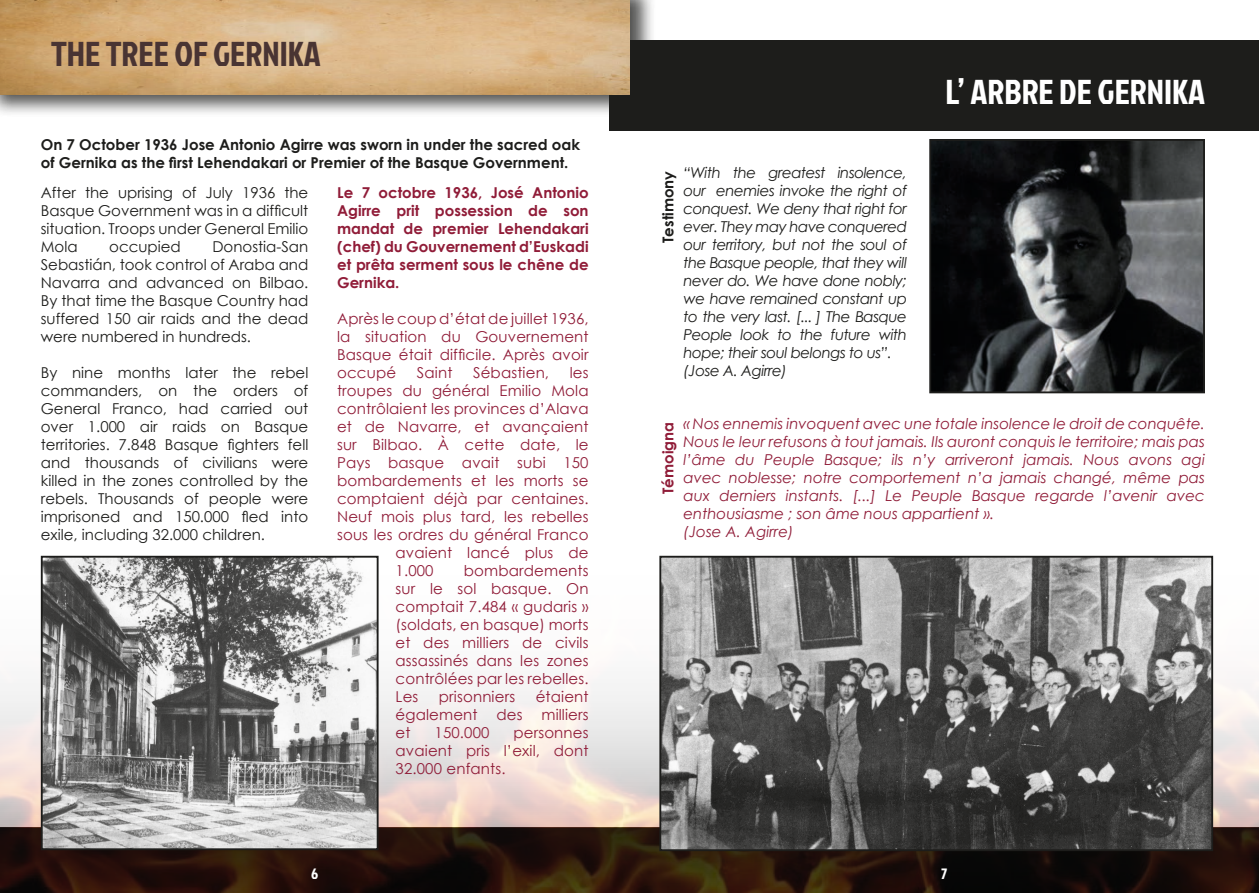
<style>
.page{position:relative;width:1259px;height:893px;background:#fff}
.page>*{position:absolute;margin:0;border:0;box-sizing:border-box;transform-origin:0 0}
.t1{font:34.5px "Jockey One";color:#fff}
.t2{font:34.5px "Jockey One";color:#493433}
.t3{font:15px/18px "Century Gothic";letter-spacing:.01em;color:#901c38;text-align:justify}
.t4{font:15px/18px "Century Gothic";color:#1d1d1b}
.t5{font:italic 15px/18px "Century Gothic";color:#901c38}
.t6{font:italic 15px/18px "Century Gothic";letter-spacing:-.03em;color:#1d1d1b;text-align:justify}
.t7{font:700 15px/18px "Century Gothic";color:#901c38;text-align:justify}
.t8{font:700 15px/18px "Century Gothic";color:#1d1d1b}
.t9{font:15px "Jockey One";color:#fff}
</style>
<div class="page">
<div style="left:609px;top:40px;width:650px;height:90px;background:#1d1d1b"></div>
<div style="left:0;top:0;width:656px;height:118px;background:#1d1d1b;opacity:.75"></div>
<img style="left:0;top:0;width:629px;height:95px">
<img style="left:0;top:393px;width:1259px;height:435px">
<svg style="left:0;top:828px;width:1259px;height:65px;background:#231209"></svg>
<img style="left:44px;top:559px;width:331px;height:288px">
<div style="left:41px;top:556px;width:337px;height:294px;border:2px solid #1d1d1b"></div>
<img style="left:932px;top:142px;width:270px;height:248px">
<div style="left:929px;top:139px;width:276px;height:254px;border:2px solid #1d1d1b"></div>
<img style="left:662px;top:559px;width:548px;height:289px">
<div style="left:659px;top:556px;width:554px;height:295px;border:2px solid #1d1d1b"></div>
<p class="t2" style="left:51px;top:29px;width:271px">THE TREE OF GERNIKA</p>
<p class="t8" style="left:41px;top:135px;width:541px">On 7 October 1936 Jose Antonio Agirre was sworn in under the sacred oak of Gernika as the first Lehendakari or Premier of the Basque Government.</p>
<p class="t4" style="left:41px;top:183px;width:269px">After the uprising of July 1936 the<br>Basque Government was in a difficult</p>
<p class="t4" style="left:41px;top:219px;width:269px">situation. Troops under General Emilio</p>
<p class="t4" style="left:41px;top:237px;width:38px">Mola</p>
<p class="t4" style="left:109px;top:237px;width:73px">occupied</p>
<p class="t7" style="left:337px;top:183px;width:253px">Le 7 octobre 1936, José Antonio Agirre prit possession de son mandat de premier Lehendakari (chef) du Gouvernement d’Euskadi et prêta serment sous le chêne de Gernika.</p>
<p class="t3" style="left:337px;top:309px;width:253px">Après le coup d’état de juillet 1936, la situation du Gouvernement Basque était difficile. Après avoir occupé</p>
<p class="t4" style="left:41px;top:237px;width:269px;text-align:right">Donostia-San<br>Sebastián, took control of Araba and</p>
<p class="t4" style="left:41px;top:273px;width:269px">Navarra and advanced on Bilbao.<br>By that time the Basque Country had</p>
<p class="t4" style="left:41px;top:309px;width:269px">suffered 150 air raids and the dead were numbered in hundreds.</p>
<p class="t4" style="left:41px;top:363px;width:269px;text-align:justify">By nine months later the rebel commanders, on the orders of General Franco, had carried out over 1.000 air raids on Basque territories. 7.848 Basque fighters fell and thousands of civilians were killed in the zones controlled by the rebels. Thousands of people were imprisoned and 150.000 fled into exile, including 32.000 children.</p>
<p class="t3" style="left:417px;top:363px;width:37px">Saint</p>
<p class="t3" style="left:473px;top:363px;width:78px">Sébastien,</p>
<p class="t3" style="left:570px;top:363px;width:20px">les</p>
<p class="t3" style="left:337px;top:381px;width:253px">troupes du général Emilio Mola</p>
<p class="t3" style="left:337px;top:399px;width:253px">contrôlaient les provinces d’Alava</p>
<p class="t3" style="left:337px;top:417px;width:253px">et de Navarre, et avançaient</p>
<p class="t3" style="left:337px;top:435px;width:253px">sur Bilbao. À cette date, le</p>
<p class="t3" style="left:337px;top:453px;width:253px">Pays basque avait subi 150</p>
<p class="t3" style="left:337px;top:471px;width:253px">bombardements et les morts se</p>
<p class="t3" style="left:337px;top:489px;width:253px">comptaient déjà par centaines.</p>
<p class="t3" style="left:337px;top:507px;width:253px">Neuf mois plus tard, les rebelles</p>
<p class="t3" style="left:337px;top:525px;width:253px">sous les ordres du général Franco</p>
<p class="t3" style="left:395px;top:543px;width:194px">avaient lancé plus de</p>
<p class="t3" style="left:395px;top:561px;width:39px">1.000</p>
<p class="t3" style="left:395px;top:561px;width:195px;text-indent:68px">bombardements sur le sol basque. On comptait 7.484 « gudaris » (soldats, en basque) morts et des milliers de civils assassinés dans les zones contrôlées par les rebelles.<br>Les</p>
<p class="t3" style="left:439px;top:687px;width:78px">prisonniers</p>
<p class="t3" style="left:536px;top:687px;width:54px">étaient</p>
<p class="t3" style="left:395px;top:705px;width:84px">également</p>
<p class="t3" style="left:496px;top:705px;width:28px">des</p>
<p class="t3" style="left:541px;top:705px;width:49px">milliers</p>
<p class="t3" style="left:395px;top:723px;width:16px">et</p>
<p class="t3" style="left:434px;top:723px;width:56px">150.000</p>
<p class="t3" style="left:395px;top:723px;width:195px;text-indent:118px">personnes avaient pris l’exil, dont 32.000 enfants.</p>
<p class="t1" style="left:945px;top:67px;width:261px">L’ ARBRE DE GERNIKA</p>
<p class="t6" style="left:683px;top:163px;width:225px">“With the greatest insolence, our enemies invoke the right of conquest. We deny that right for ever. They may have conquered our territory, but not the soul of the Basque people, that they will never do. We have done nobly; we have remained constant up to the very last. [... ] The Basque People look to the future with hope; their soul belongs to us”.</p>
<p class="t6" style="left:683px;top:361px;width:105px">(Jose A. Agirre)</p>
<p class="t5" style="left:683px;top:414px;width:523px">« Nos ennemis invoquent avec une totale insolence le droit de conquête.<br>Nous le leur refusons à tout jamais. Ils auront conquis le territoire; mais pas</p>
<p class="t5" style="left:683px;top:450px;width:523px;text-align:justify">l’âme du Peuple Basque; ils n’y arriveront jamais. Nous avons agi avec noblesse; notre comportement n’a jamais changé, même pas aux derniers instants. [...] Le Peuple Basque regarde l’avenir avec enthousiasme ; son âme nous appartient ».</p>
<p class="t5" style="left:683px;top:522px;width:112px">(Jose A. Agirre)</p>
<p class="t8" style="left:658px;top:243px;width:74px;rotate:-90deg">Testimony</p>
<p class="t7" style="left:658px;top:494px;width:73px;rotate:-90deg">Témoigna</p>
<p class="t9" style="left:311px;top:863px;width:9px">6</p>
<p class="t9" style="left:941px;top:863px;width:7px">7</p>
</div>
